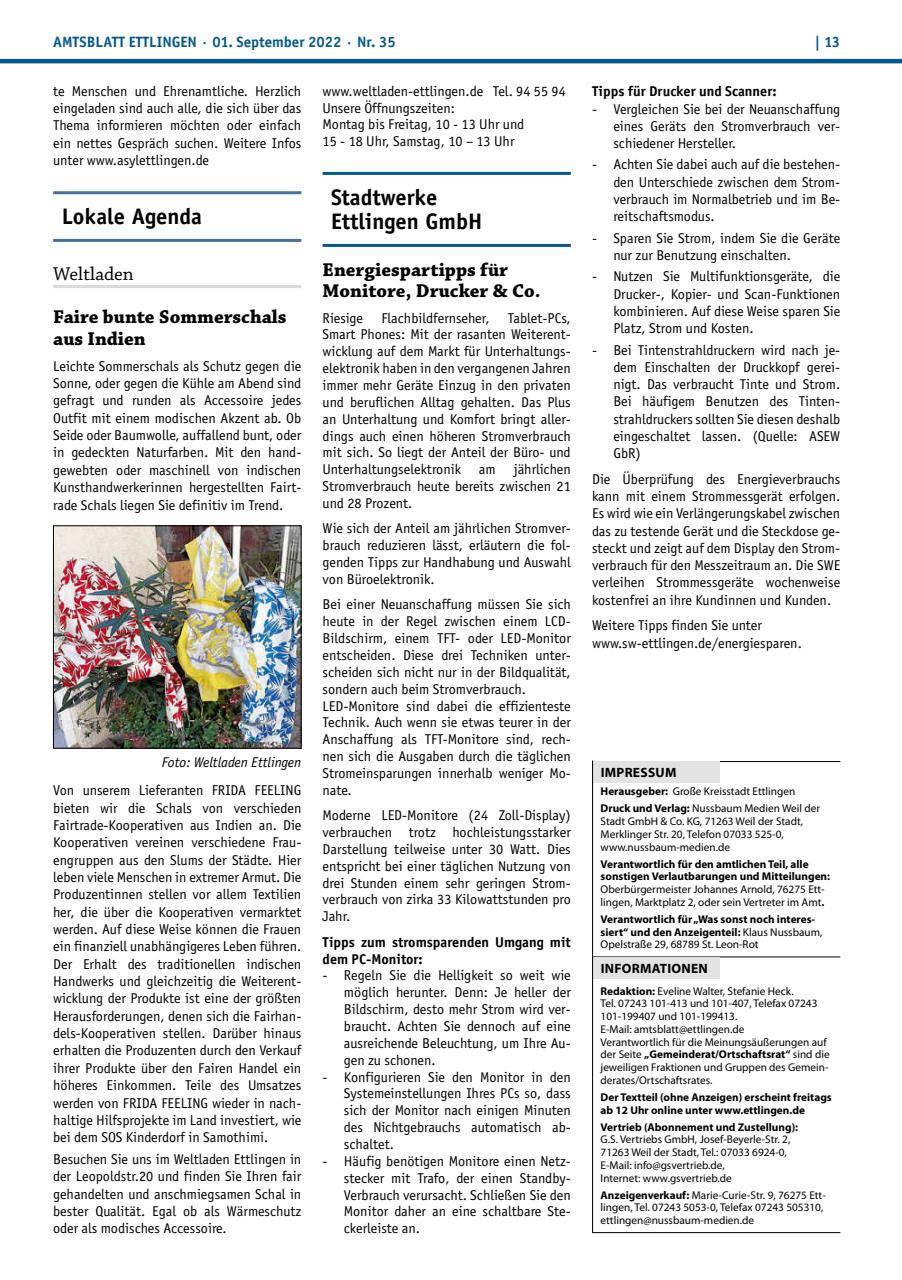
<style>
.page{position:relative;width:902px;height:1280px;background:#fff}
.page>*{position:absolute;margin:0;border:0;box-sizing:border-box;transform-origin:0 0}
.t1{font:700 22.5px/24.3px "Officina Sans";color:#000}
.t2{font:700 19.5px/21.9px "Chaparral Pro";color:#000}
.t3{font:19.5px "Chaparral Pro";color:#000}
.t4{font:700 15px "Officina Sans";color:#04598c}
.t5{font:14.25px/16.8px "Officina Sans";color:#000;text-align:justify}
.t6{font:700 14.25px/16.8px "Officina Sans";color:#000}
.t7{font:italic 14.25px "Officina Sans";color:#000}
.t8{font:700 13.5px "Myriad Pro";letter-spacing:.02em;color:#000}
.t9{font:11.25px/12.8px "Myriad Pro";color:#000}
.t10{font:700 11.25px/12.8px "Myriad Pro";color:#000}
.s1{font-weight:700}
.s2{font-weight:400}
</style>
<div class="page">
<hr style="left:0;top:59px;width:901px;height:4px;background:#04598c">
<hr style="left:53px;top:191px;width:248px;height:3px;background:#4371a0">
<hr style="left:53px;top:239px;width:248px;height:3px;background:#4371a0">
<hr style="left:53px;top:285px;width:248px;height:3px;background:#dadad9">
<img style="left:55px;top:527px;width:244px;height:219px">
<div style="left:53px;top:525px;width:248px;height:223px;border:1px solid #000"></div>
<hr style="left:322px;top:172px;width:248px;height:3px;background:#04598c">
<hr style="left:322px;top:244px;width:248px;height:3px;background:#04598c">
<hr style="left:592px;top:761px;width:248px;height:1px;background:#000">
<div style="left:592px;top:762px;width:127px;height:21px;background:#e3e3e3"></div>
<hr style="left:592px;top:956px;width:248px;height:1px;background:#000">
<div style="left:592px;top:957px;width:127px;height:22px;background:#e3e3e3"></div>
<hr style="left:592px;top:1232px;width:248px;height:1px;background:#000">
<hr style="left:592px;top:760px;width:1px;height:472px;background:#000">
<p class="t4" style="left:53px;top:32px;width:344px">AMTSBLATT ETTLINGEN · 01. September 2022 · Nr. 35</p>
<p class="t4" style="left:814px;top:32px;width:27px">| 13</p>
<p class="t5" style="left:53px;top:82px;width:250px;line-height:17.4px">te Menschen und Ehrenamtliche. Herzlich eingeladen sind auch alle, die sich über das Thema informieren möchten oder einfach ein nettes Gespräch suchen. Weitere Infos unter www.asylettlingen.de</p>
<h1 class="t1" style="left:62px;top:204px;width:142px">Lokale Agenda</h1>
<h2 class="t3" style="left:53px;top:263px;width:82px">Weltladen</h2>
<h2 class="t2" style="left:53px;top:307px;width:235px">Faire bunte Sommerschals aus Indien</h2>
<p class="t5" style="left:53px;top:357px;width:250px;line-height:17.4px">Leichte Sommerschals als Schutz gegen die Sonne, oder gegen die Kühle am Abend sind gefragt und runden als Accessoire jedes Outfit mit einem modischen Akzent ab. Ob Seide oder Baumwolle, auffallend bunt, oder in gedeckten Naturfarben. Mit den hand&shy;gewebten oder maschinell von indischen Kunsthandwerkerinnen hergestellten Fairt&shy;rade Schals liegen Sie definitiv im Trend.</p>
<p class="t5" style="left:322px;top:83px;width:245px;text-align:left">www.weltladen-ettlingen.de Tel. 94 55 94<br>Unsere Öffnungszeiten:<br>Montag bis Freitag, 10 - 13 Uhr und<br>15 - 18 Uhr, Samstag, 10 – 13 Uhr</p>
<h1 class="t1" style="left:331px;top:185px;width:153px">Stadtwerke<br>Ettlingen GmbH</h1>
<h2 class="t2" style="left:322px;top:260px;width:219px;line-height:21.3px">Energiespartipps für<br>Monitore, Drucker &amp; Co.</h2>
<p class="t5" style="left:322px;top:309px;width:42px">Riesige</p>
<p class="t5" style="left:381px;top:309px;width:109px">Flachbildfernseher,</p>
<p class="t6" style="left:592px;top:83px;width:186px">Tipps für Drucker und Scanner:</p>
<p class="t5" style="left:613px;top:100px;width:228px;line-height:17.2px;text-indent:-21px">- Vergleichen Sie bei der Neuanschaffung eines Geräts den Stromverbrauch ver&shy;schiedener Hersteller.</p>
<p class="t5" style="left:613px;top:156px;width:228px;line-height:17.2px;text-indent:-21px">- Achten Sie dabei auch auf die bestehen&shy;den Unterschiede zwischen dem Strom&shy;verbrauch im Normalbetrieb und im Be&shy;reitschaftsmodus.</p>
<p class="t5" style="left:613px;top:229px;width:228px;line-height:17.2px;text-indent:-21px">- Sparen Sie Strom, indem Sie die Geräte nur zur Benutzung einschalten.</p>
<p class="t5" style="left:613px;top:268px;width:228px;line-height:17.2px;text-indent:-21px">- Nutzen Sie Multifunktionsgeräte, die Drucker-, Kopier- und Scan-Funktionen kombinieren. Auf diese Weise sparen Sie Platz, Strom und Kosten.</p>
<p class="t5" style="left:613px;top:341px;width:228px;line-height:17.2px;text-indent:-21px">- Bei Tintenstrahldruckern wird nach je&shy;dem Einschalten der Druckkopf gerei&shy;nigt. Das verbraucht Tinte und Strom.<br>Bei häufigem Benutzen des Tinten&shy;strahldruckers sollten Sie diesen deshalb eingeschaltet lassen. (Quelle: ASEW GbR)</p>
<p class="t5" style="left:592px;top:470px;width:250px;line-height:17.2px">Die Überprüfung des Energieverbrauchs kann mit einem Strommessgerät erfolgen.<br>Es wird wie ein Verlängerungskabel zwischen das zu testende Gerät und die Steckdose ge&shy;steckt und zeigt auf dem Display den Strom&shy;verbrauch für den Messzeitraum an. Die SWE verleihen Strommessgeräte wochenweise kostenfrei an ihre Kundinnen und Kunden.</p>
<p class="t5" style="left:592px;top:617px;width:211px;line-height:17.2px">Weitere Tipps finden Sie unter www.sw-ettlingen.de/energiesparen.</p>
<p class="t5" style="left:322px;top:309px;width:250px;text-indent:185px">Tablet-PCs, Smart Phones: Mit der rasanten Weiterent&shy;wicklung auf dem Markt für Unterhaltungs&shy;elektronik haben in den vergangenen Jahren immer mehr Geräte Einzug in den privaten und beruflichen Alltag gehalten. Das Plus an Unterhaltung und Komfort bringt aller&shy;dings auch einen höheren Stromverbrauch mit sich. So liegt der Anteil der Büro- und Unterhaltungselektronik</p>
<p class="t5" style="left:322px;top:461px;width:250px;text-indent:191px">jährlichen Stromverbrauch heute bereits zwischen 21 und 28 Prozent.</p>
<p class="t5" style="left:322px;top:520px;width:250px">Wie sich der Anteil am jährlichen Stromver&shy;brauch reduzieren lässt, erläutern die fol&shy;genden Tipps zur Handhabung und Auswahl von Büroelektronik.</p>
<p class="t5" style="left:322px;top:596px;width:250px;text-align:left">Bei einer Neuanschaffung müssen Sie sich heute in der Regel zwischen einem LCD-Bildschirm, einem TFT- oder LED-Monitor entscheiden. Diese drei Techniken unter&shy;scheiden sich nicht nur in der Bildqualität, sondern auch beim Stromverbrauch.<br>LED-Monitore sind dabei die effizienteste Technik. Auch wenn sie etwas teurer in der Anschaffung als TFT-Monitore sind, rech&shy;nen sich die Ausgaben durch die täglichen Stromeinsparungen innerhalb weniger Mo&shy;nate.</p>
<p class="t5" style="left:322px;top:807px;width:250px">Moderne LED-Monitore (24 Zoll-Display) verbrauchen trotz hochleistungsstarker Darstellung teilweise unter 30 Watt. Dies entspricht bei einer täglichen Nutzung von drei Stunden einem sehr geringen Strom&shy;verbrauch von zirka 33 Kilowattstunden pro Jahr.</p>
<p class="t6" style="left:322px;top:933px;width:250px">Tipps zum stromsparenden Umgang mit dem PC-Monitor:</p>
<p class="t5" style="left:344px;top:967px;width:228px;text-indent:-21px">- Regeln Sie die Helligkeit so weit wie möglich herunter. Denn: Je heller der Bildschirm, desto mehr Strom wird ver&shy;braucht. Achten Sie dennoch auf eine ausreichende Beleuchtung, um Ihre Au&shy;gen zu schonen.</p>
<p class="t5" style="left:344px;top:1068px;width:228px;text-indent:-21px">- Konfigurieren Sie den Monitor in den Systemeinstellungen Ihres PCs so, dass sich der Monitor nach einigen Minuten des Nichtgebrauchs automatisch ab&shy;schaltet.</p>
<p class="t5" style="left:344px;top:1152px;width:228px;text-indent:-21px">- Häufig benötigen Monitore einen Netz&shy;stecker mit Trafo, der einen Standby-Verbrauch verursacht. Schließen Sie den Monitor daher an eine schaltbare Ste&shy;ckerleiste an.</p>
<p class="t5" style="left:479px;top:461px;width:18px">am</p>
<p class="t7" style="left:162px;top:754px;width:141px">Foto: Weltladen Ettlingen</p>
<p class="t5" style="left:53px;top:782px;width:250px;line-height:17.4px">Von unserem Lieferanten FRIDA FEELING bieten wir die Schals von verschieden Fairtrade-Kooperativen aus Indien an. Die Kooperativen vereinen verschiedene Frau&shy;engruppen aus den Slums der Städte. Hier leben viele Menschen in extremer Armut. Die Produzentinnen stellen vor allem Textilien her, die über die Kooperativen vermarktet werden. Auf diese Weise können die Frauen ein finanziell unabhängigeres Leben führen.<br>Der Erhalt des traditionellen indischen Handwerks und gleichzeitig die Weiterent&shy;wicklung der Produkte ist eine der größten Herausforderungen, denen sich die Fairhan&shy;dels-Kooperativen stellen. Darüber hinaus erhalten die Produzenten durch den Verkauf ihrer Produkte über den Fairen Handel ein höheres Einkommen. Teile des Umsatzes werden von FRIDA FEELING wieder in nach&shy;haltige Hilfsprojekte im Land investiert, wie bei dem SOS Kinderdorf in Samothimi.</p>
<p class="t5" style="left:53px;top:1150px;width:250px;line-height:17.4px">Besuchen Sie uns im Weltladen Ettlingen in der Leopoldstr.20 und finden Sie Ihren fair gehandelten und anschmiegsamen Schal in bester Qualität. Egal ob als Wärmeschutz oder als modisches Accessoire.</p>
<p class="t8" style="left:600px;top:764px;width:77px">IMPRESSUM</p>
<p class="t9" style="left:600px;top:783px;width:221px;line-height:17px"><span class="s1">Herausgeber:</span> Große Kreisstadt Ettlingen<br><span class="s1">Druck und Verlag:</span> Nussbaum Medien Weil der</p>
<p class="t9" style="left:600px;top:815px;width:204px">Stadt GmbH &amp; Co. KG, 71263 Weil der Stadt,<br>Merklinger Str. 20, Telefon 07033 525-0, www.nussbaum-medien.de</p>
<p class="t10" style="left:600px;top:857px;width:231px">Verantwortlich für den amtlichen Teil, alle sonstigen Verlautbarungen und Mitteilungen:</p>
<p class="t9" style="left:600px;top:883px;width:225px">Oberbürgermeister Johannes Arnold, 76275 Ett&shy;lingen, Marktplatz 2, oder sein Vertreter im Amt<span class="s1">.</span></p>
<p class="t10" style="left:600px;top:912px;width:223px">Verantwortlich für „Was sonst noch interes&shy;siert“ und den Anzeigenteil: <span class="s2">Klaus Nussbaum,<br>Opelstraße 29, 68789 St. Leon-Rot</span></p>
<p class="t8" style="left:600px;top:960px;width:109px">INFORMATIONEN</p>
<p class="t9" style="left:600px;top:984px;width:230px"><span class="s1">Redaktion:</span> Eveline Walter, Stefanie Heck.<br>Tel. 07243 101-413 und 101-407, Telefax 07243<br>101-199407 und 101-199413.<br>E-Mail: amtsblatt@ettlingen.de<br>Verantwortlich für die Meinungsäußerungen auf der Seite <span class="s1">„Gemeinderat/Ortschaftsrat“</span> sind die jeweiligen Fraktionen und Gruppen des Gemein&shy;derates/Ortschaftsrates.</p>
<p class="t10" style="left:600px;top:1090px;width:233px">Der Textteil (ohne Anzeigen) erscheint freitags ab 12 Uhr online unter www.ettlingen.de</p>
<p class="t10" style="left:600px;top:1120px;width:199px">Vertrieb (Abonnement und Zustellung):</p>
<p class="t9" style="left:600px;top:1133px;width:191px">G.S. Vertriebs GmbH, Josef-Beyerle-Str. 2, 71263 Weil der Stadt, Tel.: 07033 6924-0, E-Mail: info@gsvertrieb.de,<br>Internet: www.gsvertrieb.de</p>
<p class="t9" style="left:600px;top:1188px;width:227px"><span class="s1">Anzeigenverkauf:</span> Marie-Curie-Str. 9, 76275 Ett&shy;lingen, Tel. 07243 5053-0, Telefax 07243 505310, ettlingen@nussbaum-medien.de</p>
</div>
